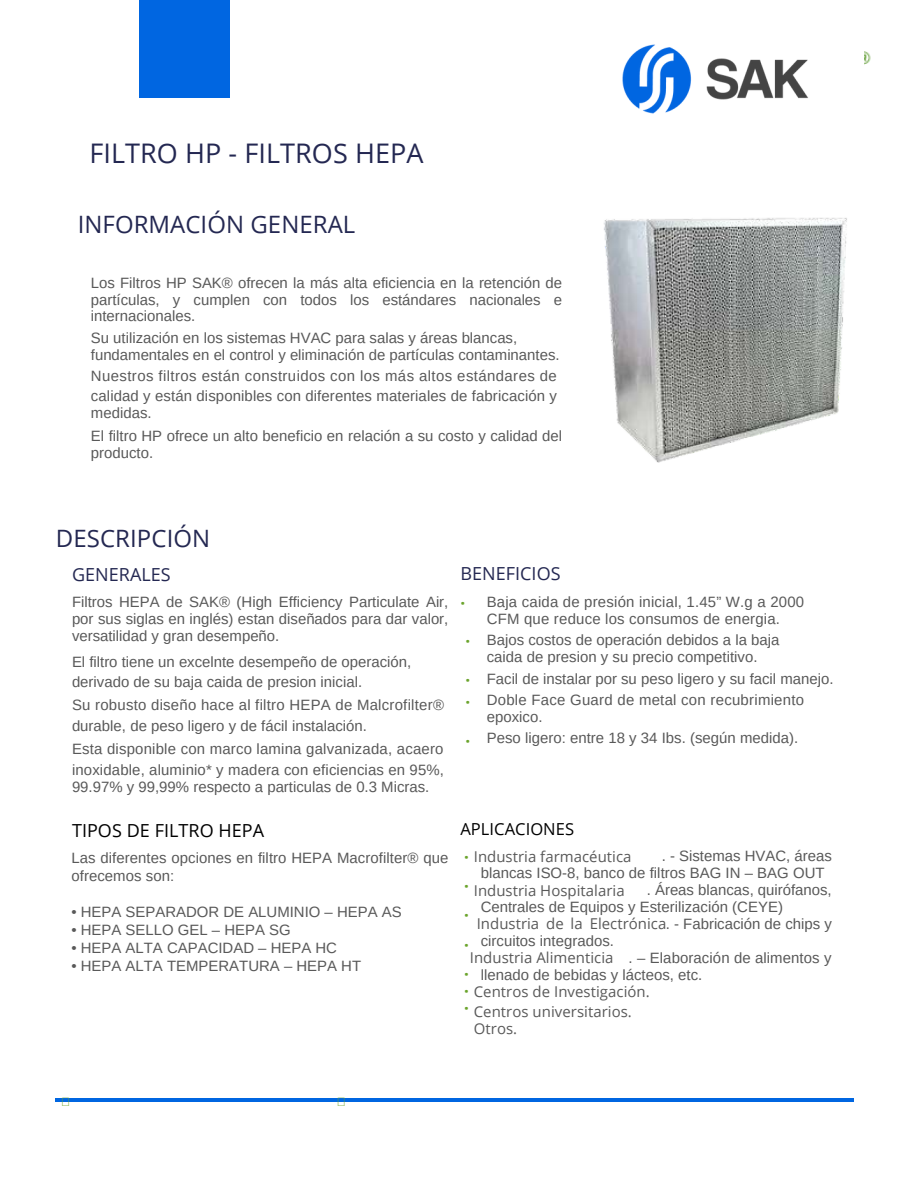
<style>
.page{position:relative;width:918px;height:1188px;background:#fff}
.page>*{position:absolute;margin:0;border:0;box-sizing:border-box;transform-origin:0 0}
.t1{font:27px "Open Sans";letter-spacing:.005em;color:#242852}
.t2{font:24px "Open Sans";letter-spacing:.005em;color:#242852}
.t3{font:18px "Open Sans";letter-spacing:.005em;color:#242852}
.t4{font:18px "Open Sans";letter-spacing:.005em;color:#000}
.t5{font:16.5px "Open Sans";letter-spacing:.005em;color:#000}
.t6{font:15px/16.8px "Arimo";color:#595959}
.t7{font:15px "Open Sans";letter-spacing:.005em;color:#595959}
.t8{font:15px "Arimo";letter-spacing:.03em;color:#595959}
.t9{font:15px "Arimo";letter-spacing:.02em;color:#595959}
.t10{font:12px/21.3px "IBM Plex Sans";color:#6ba42c}
.s1{font-family:"Arimo"}
</style>
<div class="page">
<hr style="left:56px;top:1098px;width:266px;height:3px;background:#0066e1">
<hr style="left:325px;top:1098px;width:178px;height:3px;background:#0066e1">
<hr style="left:506px;top:1098px;width:167px;height:3px;background:#0066e1">
<hr style="left:676px;top:1098px;width:178px;height:3px;background:#0066e1">
<img style="left:864px;top:51px;width:7px;height:14px">
<img style="left:604px;top:218px;width:243px;height:245px">
<img style="left:622px;top:44px;width:186px;height:70px">
<div style="left:139px;top:0;width:90px;height:98px;background:#0066e1"></div>
<p class="t1" style="left:89px;top:134px;width:336px">FILTRO HP - FILTROS HEPA</p>
<p class="t2" style="left:78px;top:208px;width:279px">INFORMACIÓN GENERAL</p>
<p class="t6" style="left:91px;top:274px;width:473px;text-align:justify">Los Filtros HP SAK® ofrecen la más alta eficiencia en la retención de partículas, y cumplen con todos los estándares nacionales e internacionales.</p>
<p class="t6" style="left:91px;top:329px;width:428px">Su utilización en los sistemas HVAC para salas y áreas blancas,</p>
<p class="t6" style="left:91px;top:346px;width:470px">fundamentales en el control y eliminación de partículas contaminantes.</p>
<p class="t8" style="left:91px;top:367px;width:468px">Nuestros filtros están construidos con los más altos estándares de</p>
<p class="t6" style="left:91px;top:388px;width:468px">calidad y están disponibles con diferentes materiales de fabricación y</p>
<p class="t6" style="left:91px;top:405px;width:62px">medidas.</p>
<p class="t6" style="left:91px;top:427px;width:473px">El filtro HP ofrece un alto beneficio en relación a su costo y calidad del producto.</p>
<p class="t2" style="left:56px;top:521px;width:156px">DESCRIPCIÓN</p>
<p class="t3" style="left:72px;top:562px;width:100px">GENERALES</p>
<p class="t6" style="left:72px;top:594px;width:378px;text-align:justify">Filtros HEPA de SAK® (High Efficiency Particulate Air, por sus siglas en inglés) estan diseñados para dar valor, versatilidad y gran desempeño.</p>
<p class="t6" style="left:72px;top:653px;width:341px">El filtro tiene un excelnte desempeño de operación,</p>
<p class="t6" style="left:72px;top:674px;width:292px">derivado de su baja caida de presion inicial.</p>
<p class="t6" style="left:72px;top:696px;width:374px">Su robusto diseño hace al filtro HEPA de Malcrofilter®</p>
<p class="t6" style="left:72px;top:717px;width:297px">durable, de peso ligero y de fácil instalación.</p>
<p class="t6" style="left:72px;top:740px;width:373px">Esta disponible con marco lamina galvanizada, acaero</p>
<p class="t6" style="left:72px;top:761px;width:374px">inoxidable, aluminio* y madera con eficiencias en 95%,</p>
<p class="t6" style="left:72px;top:778px;width:359px">99.97% y 99,99% respecto a particulas de 0.3 Micras.</p>
<p class="t3" style="left:460px;top:561px;width:102px">BENEFICIOS</p>
<p class="t10" style="left:460px;top:592px;width:6px">•</p>
<p class="t6" style="left:487px;top:594px;width:319px">Baja caida de presión inicial, 1.45” W.g a 2000<br>CFM que reduce los consumos de energia.</p>
<p class="t6" style="left:487px;top:632px;width:294px">Bajos costos de operación debidos a la baja</p>
<p class="t6" style="left:487px;top:649px;width:272px">caida de presion y su precio competitivo.</p>
<p class="t6" style="left:487px;top:670px;width:348px">Facil de instalar por su peso ligero y su facil manejo.</p>
<p class="t9" style="left:487px;top:692px;width:319px">Doble Face Guard de metal con recubrimiento</p>
<p class="t6" style="left:487px;top:708px;width:57px">epoxico.</p>
<p class="t6" style="left:487px;top:730px;width:313px">Peso ligero: entre 18 y 34 Ibs. (según medida).</p>
<p class="t10" style="left:465px;top:630px;width:6px">•</p>
<p class="t10" style="left:465px;top:669px;width:6px">• •</p>
<p class="t10" style="left:465px;top:730px;width:6px">•</p>
<p class="t4" style="left:72px;top:818px;width:194px">TIPOS DE FILTRO HEPA</p>
<p class="t5" style="left:460px;top:817px;width:115px">APLICACIONES</p>
<p class="t6" style="left:71px;top:848px;width:378px;line-height:18px">Las diferentes opciones en filtro HEPA Macrofilter® que ofrecemos son:</p>
<p class="t6" style="left:71px;top:903px;width:332px">• HEPA SEPARADOR DE ALUMINIO – HEPA AS</p>
<p class="t6" style="left:71px;top:921px;width:221px">• HEPA SELLO GEL – HEPA SG</p>
<p class="t6" style="left:71px;top:939px;width:267px">• HEPA ALTA CAPACIDAD – HEPA HC</p>
<p class="t6" style="left:71px;top:957px;width:291px">• HEPA ALTA TEMPERATURA – HEPA HT</p>
<p class="t7" style="left:474px;top:846px;width:159px">Industria farmacéutica</p>
<p class="t7" style="left:474px;top:880px;width:152px">Industria Hospitalaria</p>
<p class="t6" style="left:662px;top:848px;width:172px">. - Sistemas HVAC, áreas</p>
<p class="t6" style="left:481px;top:865px;width:345px">blancas ISO-8, banco de filtros BAG IN – BAG OUT</p>
<p class="t6" style="left:647px;top:882px;width:186px">. Áreas blancas, quirófanos,</p>
<p class="t6" style="left:481px;top:898px;width:304px">Centrales de Equipos y Esterilización (CEYE)</p>
<p class="t7" style="left:477px;top:913px;width:357px">Industria de la Electrónica<span class="s1">. - Fabricación de chips y</span></p>
<p class="t6" style="left:481px;top:932px;width:135px">circuitos integrados.</p>
<p class="t6" style="left:629px;top:949px;width:204px">. – Elaboración de alimentos y</p>
<p class="t6" style="left:481px;top:966px;width:223px">llenado de bebidas y lácteos, etc.</p>
<p class="t10" style="left:464px;top:846px;width:6px">•</p>
<p class="t10" style="left:464px;top:875px;width:6px">•</p>
<p class="t10" style="left:464px;top:904px;width:6px">•</p>
<p class="t10" style="left:464px;top:933px;width:6px">•</p>
<p class="t10" style="left:464px;top:963px;width:6px">•</p>
<p class="t10" style="left:464px;top:980px;width:6px">•</p>
<p class="t10" style="left:464px;top:996px;width:6px">•</p>
<p class="t7" style="left:470px;top:947px;width:145px">Industria Alimenticia</p>
<p class="t7" style="left:474px;top:981px;width:177px">Centros de Investigación.</p>
<p class="t7" style="left:474px;top:1001px;width:160px">Centros universitarios.</p>
<p class="t7" style="left:474px;top:1018px;width:45px">Otros.</p>
</div>
